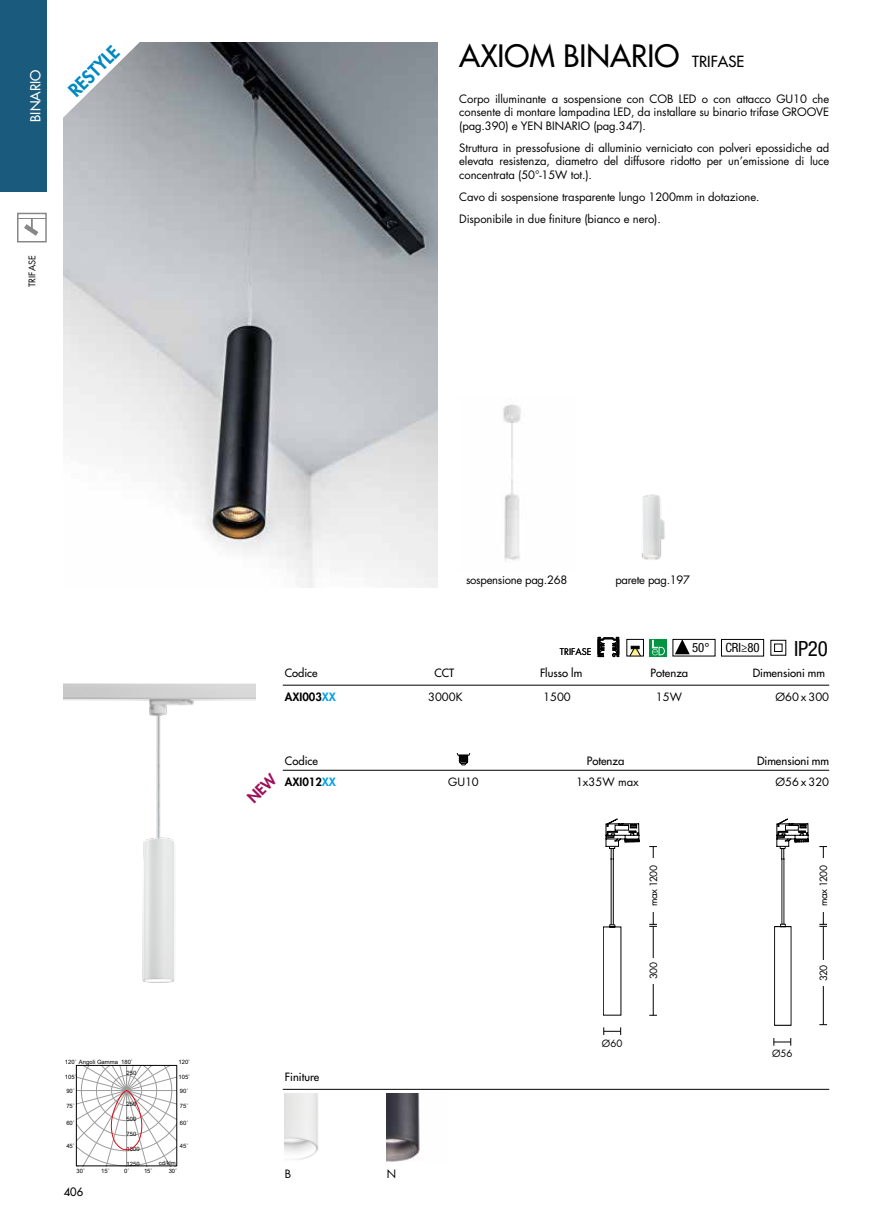
<style>
.page{position:relative;width:893px;height:1221px;background:#fff}
.page>*{position:absolute;margin:0;border:0;box-sizing:border-box;transform-origin:0 0}
.t1{font:500 30px "Futura Std";color:#000}
.t2{font:condensed 21px "Helvetica Neue LT Std";color:#000}
.t3{font:800 18px "Futura Std";color:#0088c2}
.t4{font:500 13.5px "Futura Std";color:#fff}
.t5{font:condensed 12.75px "Helvetica Neue LT Std";color:#000}
.t6{font:11.25px/13.5px "Futura Std";letter-spacing:-.01em;color:#000;text-align:justify}
.t7{font:500 11.25px "Futura Std";color:#000}
.t8{font:500 11.1px "Futura Std";color:#000}
.t9{font:11.1px "Futura Std";color:#000}
.t10{font:800 11.1px "Futura Std";color:#000}
.t11{font:9.75px "Futura Std";letter-spacing:-.03em;color:#000}
.t12{font:9px "Futura Std";color:#000}
.t13{font:5.85px "Arial";color:#000}
.s1{font-size:15px}
.s2{color:#009fe3}
</style>
<div class="page">
<svg style="left:20px;top:218px;width:24px;height:18px"></svg>
<div style="left:17px;top:213px;width:30px;height:29px;border:2px solid #878787"></div>
<div style="left:0;top:0;width:47px;height:191px;background:#195a7d"></div>
<img style="left:64px;top:43px;width:374px;height:544px">
<img style="left:64px;top:683px;width:191px;height:300px">
<hr style="left:76px;top:1165px;width:101px;height:1px;background:#000">
<hr style="left:177px;top:1065px;width:1px;height:100px;background:#000">
<svg style="left:76px;top:1065px;width:101px;height:100px"></svg>
<svg style="left:774px;top:818px;width:34px;height:207px"></svg>
<svg style="left:603px;top:818px;width:36px;height:197px"></svg>
<svg style="left:774px;top:1038px;width:17px;height:7px"></svg>
<svg style="left:603px;top:1027px;width:18px;height:7px"></svg>
<hr style="left:823px;top:926px;width:1px;height:98px;background:#000">
<hr style="left:653px;top:926px;width:1px;height:89px;background:#000">
<hr style="left:823px;top:846px;width:1px;height:78px;background:#000">
<hr style="left:653px;top:846px;width:1px;height:78px;background:#000">
<svg style="left:819px;top:924px;width:8px;height:3px"></svg>
<svg style="left:649px;top:924px;width:8px;height:3px"></svg>
<div style="left:818px;top:960px;width:10px;height:25px;background:#fff"></div>
<div style="left:648px;top:957px;width:10px;height:26px;background:#fff"></div>
<div style="left:818px;top:858px;width:10px;height:54px;background:#fff"></div>
<div style="left:648px;top:858px;width:10px;height:54px;background:#fff"></div>
<img style="left:503px;top:404px;width:18px;height:158px">
<div style="left:627px;top:639px;width:17px;height:17px;border:1px solid #000"></div>
<svg style="left:630px;top:646px;width:11px;height:10px"></svg>
<div style="left:650px;top:639px;width:17px;height:17px;background:#009641"></div>
<svg style="left:652px;top:640px;width:13px;height:15px"></svg>
<div style="left:673px;top:639px;width:42px;height:17px;border:1px solid #000"></div>
<svg style="left:675px;top:639px;width:15px;height:15px"></svg>
<div style="left:721px;top:639px;width:43px;height:17px;border:1px solid #000"></div>
<svg style="left:770px;top:639px;width:16px;height:16px"></svg>
<hr style="left:283px;top:685px;width:546px;height:1px;background:#000">
<hr style="left:283px;top:1088px;width:546px;height:1px;background:#000">
<img style="left:285px;top:1093px;width:34px;height:67px">
<img style="left:387px;top:1093px;width:33px;height:68px">
<svg style="left:598px;top:637px;width:21px;height:19px"></svg>
<svg style="left:457px;top:753px;width:13px;height:12px"></svg>
<hr style="left:283px;top:770px;width:546px;height:1px;background:#000">
<svg style="left:63px;top:42px;width:77px;height:76px"></svg>
<img style="left:641px;top:494px;width:24px;height:66px">
<svg style="left:246px;top:772px;width:9px;height:31px"></svg>
<p class="t4" style="left:27px;top:122px;width:54px;rotate:-90deg">BINARIO</p>
<h3 class="t3" style="left:64px;top:85px;width:65px;rotate:-45deg">RESTYLE</h3>
<p class="t12" style="left:27px;top:287px;width:33px;rotate:-90deg">TRIFASE</p>
<h1 class="t1" style="left:459px;top:37px;width:287px">AXIOM BINARIO <span class="s1">TRIFASE</span></h1>
<p class="t6" style="left:459px;top:92px;width:371px">Corpo illuminante a sospensione con COB LED o con attacco GU10 che consente di montare lampadina LED, da installare su binario trifase GROOVE (pag.390) e YEN BINARIO (pag.347).</p>
<p class="t6" style="left:459px;top:141px;width:371px">Struttura in pressofusione di alluminio verniciato con polveri epossidiche ad elevata resistenza, diametro del diffusore ridotto per un’emissione di luce concentrata (50°-15W tot.).</p>
<p class="t6" style="left:459px;top:186px;width:302px;line-height:22px">Cavo di sospensione trasparente lungo 1200mm in dotazione.<br>Disponibile in due finiture (bianco e nero).</p>
<p class="t13" style="left:65px;top:1057px;width:55px">120˚ Angoli Gamma</p>
<p class="t13" style="left:121px;top:1057px;width:13px">180˚</p>
<p class="t13" style="left:178px;top:1057px;width:13px">120˚</p>
<p class="t13" style="left:127px;top:1069px;width:11px">250</p>
<p class="t13" style="left:127px;top:1099px;width:11px">250</p>
<p class="t13" style="left:127px;top:1114px;width:11px">500</p>
<p class="t13" style="left:127px;top:1129px;width:11px">750</p>
<p class="t13" style="left:127px;top:1144px;width:15px">1000</p>
<p class="t13" style="left:127px;top:1159px;width:15px">1250</p>
<p class="t13" style="left:65px;top:1072px;width:13px">105˚</p>
<p class="t13" style="left:178px;top:1072px;width:13px">105˚</p>
<p class="t13" style="left:66px;top:1087px;width:10px">90˚</p>
<p class="t13" style="left:180px;top:1087px;width:10px">90˚</p>
<p class="t13" style="left:66px;top:1101px;width:10px">75˚</p>
<p class="t13" style="left:180px;top:1101px;width:10px">75˚</p>
<p class="t13" style="left:66px;top:1118px;width:10px">60˚</p>
<p class="t13" style="left:180px;top:1118px;width:10px">60˚</p>
<p class="t13" style="left:66px;top:1141px;width:10px">45˚</p>
<p class="t13" style="left:180px;top:1141px;width:10px">45˚</p>
<p class="t13" style="left:159px;top:1158px;width:19px">cd/klm</p>
<p class="t13" style="left:77px;top:1166px;width:10px">30˚</p>
<p class="t13" style="left:101px;top:1166px;width:10px">15˚</p>
<p class="t13" style="left:169px;top:1166px;width:10px">30˚</p>
<p class="t13" style="left:124px;top:1166px;width:7px">0˚</p>
<p class="t13" style="left:144px;top:1166px;width:10px">15˚</p>
<p class="t7" style="left:64px;top:1184px;width:21px">406</p>
<p class="t6" style="left:466px;top:573px;width:103px">sospensione pag.268</p>
<p class="t12" style="left:560px;top:645px;width:33px">TRIFASE</p>
<p class="t6" style="left:615px;top:573px;width:76px">parete pag.197</p>
<p class="t5" style="left:692px;top:640px;width:69px">50° CRI≥80</p>
<h2 class="t2" style="left:794px;top:636px;width:35px">IP20</h2>
<p class="t8" style="left:285px;top:666px;width:34px">Codice</p>
<p class="t8" style="left:434px;top:666px;width:21px">CCT</p>
<p class="t8" style="left:540px;top:666px;width:44px">Flusso lm</p>
<p class="t8" style="left:651px;top:666px;width:39px">Potenza</p>
<p class="t8" style="left:753px;top:666px;width:74px">Dimensioni mm</p>
<p class="t10" style="left:285px;top:689px;width:52px">AXI003<span class="s2">XX</span></p>
<p class="t9" style="left:428px;top:689px;width:36px">3000K</p>
<p class="t9" style="left:543px;top:689px;width:29px">1500</p>
<p class="t9" style="left:656px;top:689px;width:28px">15W</p>
<p class="t9" style="left:775px;top:689px;width:55px">Ø60 x 300</p>
<p class="t7" style="left:285px;top:754px;width:35px">Codice</p>
<p class="t7" style="left:587px;top:754px;width:39px">Potenza</p>
<p class="t7" style="left:757px;top:754px;width:74px">Dimensioni mm</p>
<p class="t10" style="left:285px;top:774px;width:52px">AXI012<span class="s2">XX</span></p>
<p class="t9" style="left:448px;top:774px;width:32px">GU10</p>
<p class="t9" style="left:576px;top:774px;width:64px">1x35W max</p>
<p class="t9" style="left:775px;top:774px;width:55px">Ø56 x 320</p>
<p class="t11" style="left:647px;top:906px;width:43px;rotate:-90deg">max 1200</p>
<p class="t11" style="left:817px;top:906px;width:43px;rotate:-90deg">max 1200</p>
<p class="t8" style="left:285px;top:1070px;width:36px">Finiture</p>
<p class="t6" style="left:285px;top:1167px;width:8px">B</p>
<p class="t6" style="left:387px;top:1167px;width:11px">N</p>
<p class="t11" style="left:602px;top:1036px;width:22px">Ø60</p>
<p class="t11" style="left:647px;top:979px;width:19px;rotate:-90deg">300</p>
<p class="t11" style="left:817px;top:981px;width:18px;rotate:-90deg">320</p>
<p class="t11" style="left:772px;top:1047px;width:22px">Ø56</p>
</div>
